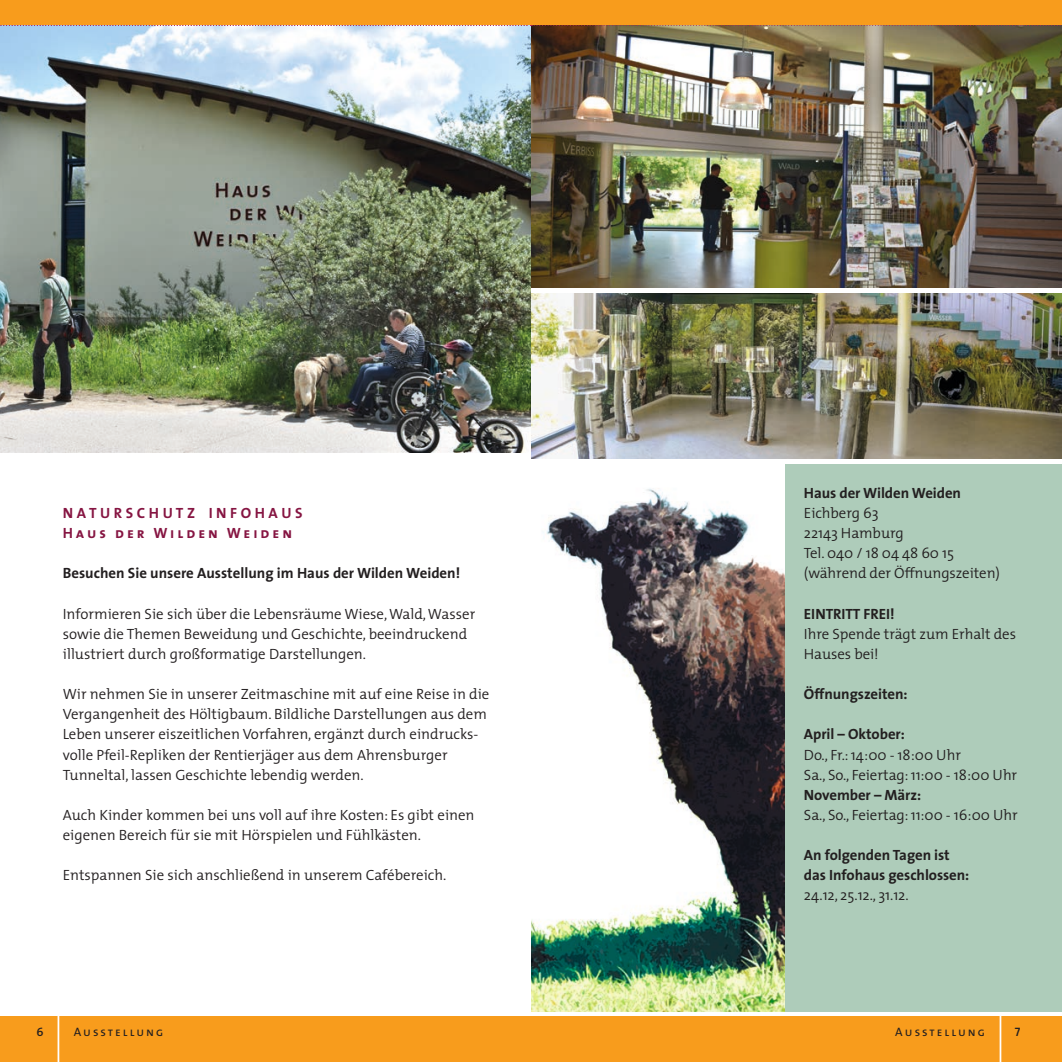
<style>
.page{position:relative;width:1062px;height:1062px;background:#fff}
.page>*{position:absolute;margin:0;border:0;box-sizing:border-box;transform-origin:0 0}
.Organisatorisches{font:300 14.88px/20.1px "The Mix";color:#231f20}
.Organisatorisches_HE{font:700 14.88px "The Sans";letter-spacing:-.005em;color:#231f20}
.HEAD-Versalien{font:700 14.88px "The Sans";color:#231f20}
.HEAD-Versalien-2{font:14.88px "The Sans Bold Caps";letter-spacing:.2em;color:#861542}
.Kolumnentitel_links{font:12.25px "The Sans Caps";letter-spacing:.165em;color:#231f20}
.Seitenzahl_links{font:12.25px "The Sans Semi Bold Caps";color:#231f20}
.Seitenzahl_rechts{font:12.25px "The Sans Semi Bold Caps";color:#231f20}
.s1{font-family:"The Sans";font-weight:700}
</style>
<div class="page">
<div style="left:784px;top:464px;width:278px;height:548px;background:#aeccba"></div>
<img style="left:531px;top:26px;width:531px;height:433px">
<div style="left:531px;top:288px;width:531px;height:5px;background:#fff"></div>
<img style="left:531px;top:488px;width:253px;height:524px">
<img style="left:0;top:26px;width:531px;height:426px">
<div style="left:0;top:1016px;width:531px;height:46px;background:#f89c1c"></div>
<div style="left:531px;top:1016px;width:531px;height:46px;background:#f89c1c"></div>
<div style="left:531px;top:0;width:531px;height:25px;background:#f89c1c"></div>
<hr style="left:999px;top:1012px;width:2px;height:50px;background:#fff">
<hr style="left:58px;top:1012px;width:1px;height:50px;background:#fff">
<svg style="left:0;top:25px;width:1062px;height:1px"></svg>
<div style="left:0;top:0;width:531px;height:25px;background:#f89c1c"></div>
<p class="HEAD-Versalien-2" style="left:63px;top:500px;width:241px">N A T U R S C H U T Z I N F O H A U S</p>
<p class="HEAD-Versalien-2" style="left:63px;top:520px;width:231px">Haus der Wilden Weiden</p>
<p class="HEAD-Versalien" style="left:63px;top:561px;width:399px">Besuchen Sie unsere Ausstellung im Haus der Wilden Weiden!</p>
<p class="Organisatorisches" style="left:63px;top:603px;width:414px">Informieren Sie sich über die Lebensräume Wiese, Wald, Wasser sowie die Themen Beweidung und Geschichte, beeindruckend illustriert durch großformatige Darstellungen.</p>
<p class="Organisatorisches" style="left:63px;top:683px;width:428px">Wir nehmen Sie in unserer Zeitmaschine mit auf eine Reise in die Vergangenheit des Höltigbaum. Bildliche Darstellungen aus dem Leben unserer eiszeitlichen Vorfahren, ergänzt durch eindrucks&shy;volle Pfeil-Repliken der Rentierjäger aus dem Ahrensburger Tunneltal, lassen Geschichte lebendig werden.</p>
<p class="Organisatorisches" style="left:63px;top:804px;width:413px">Auch Kinder kommen bei uns voll auf ihre Kosten: Es gibt einen eigenen Bereich für sie mit Hörspielen und Fühlkästen.</p>
<p class="Organisatorisches" style="left:63px;top:864px;width:385px">Entspannen Sie sich anschließend in unserem Cafébereich.</p>
<p class="Organisatorisches_HE" style="left:804px;top:480px;width:159px">Haus der Wilden Weiden</p>
<p class="Organisatorisches" style="left:804px;top:502px;width:76px">Eichberg 63</p>
<p class="Organisatorisches" style="left:804px;top:522px;width:101px">22143 Hamburg</p>
<p class="Organisatorisches" style="left:804px;top:542px;width:198px">Tel. 040 / 18 04 48 60 15 (während der Öffnungszeiten)</p>
<p class="Organisatorisches_HE" style="left:804px;top:601px;width:92px">EINTRITT FREI!</p>
<p class="Organisatorisches" style="left:804px;top:623px;width:214px">Ihre Spende trägt zum Erhalt des<br>Hauses bei!</p>
<p class="Organisatorisches_HE" style="left:804px;top:681px;width:105px">Öffnungszeiten:</p>
<p class="Organisatorisches" style="left:804px;top:724px;width:159px"><span class="s1">April – Oktober:<br></span>Do., Fr.: 14:00 - 18:00 Uhr</p>
<p class="Organisatorisches" style="left:804px;top:764px;width:215px">Sa., So., Feiertag: 11:00 - 18:00 Uhr</p>
<p class="Organisatorisches" style="left:804px;top:784px;width:215px"><span class="s1">November – März:<br></span>Sa., So., Feiertag: 11:00 - 16:00 Uhr</p>
<p class="Organisatorisches_HE" style="left:804px;top:842px;width:147px">An folgenden Tagen ist</p>
<p class="Organisatorisches_HE" style="left:804px;top:863px;width:167px">das Infohaus geschlossen:</p>
<p class="Organisatorisches" style="left:804px;top:885px;width:106px">24.12, 25.12., 31.12.</p>
<p class="Seitenzahl_links" style="left:36px;top:1021px;width:9px">6</p>
<p class="Kolumnentitel_links" style="left:74px;top:1021px;width:91px">Ausstellung</p>
<p class="Kolumnentitel_links" style="left:895px;top:1021px;width:91px">Ausstellung</p>
<p class="Seitenzahl_rechts" style="left:1014px;top:1021px;width:7px">7</p>
</div>
